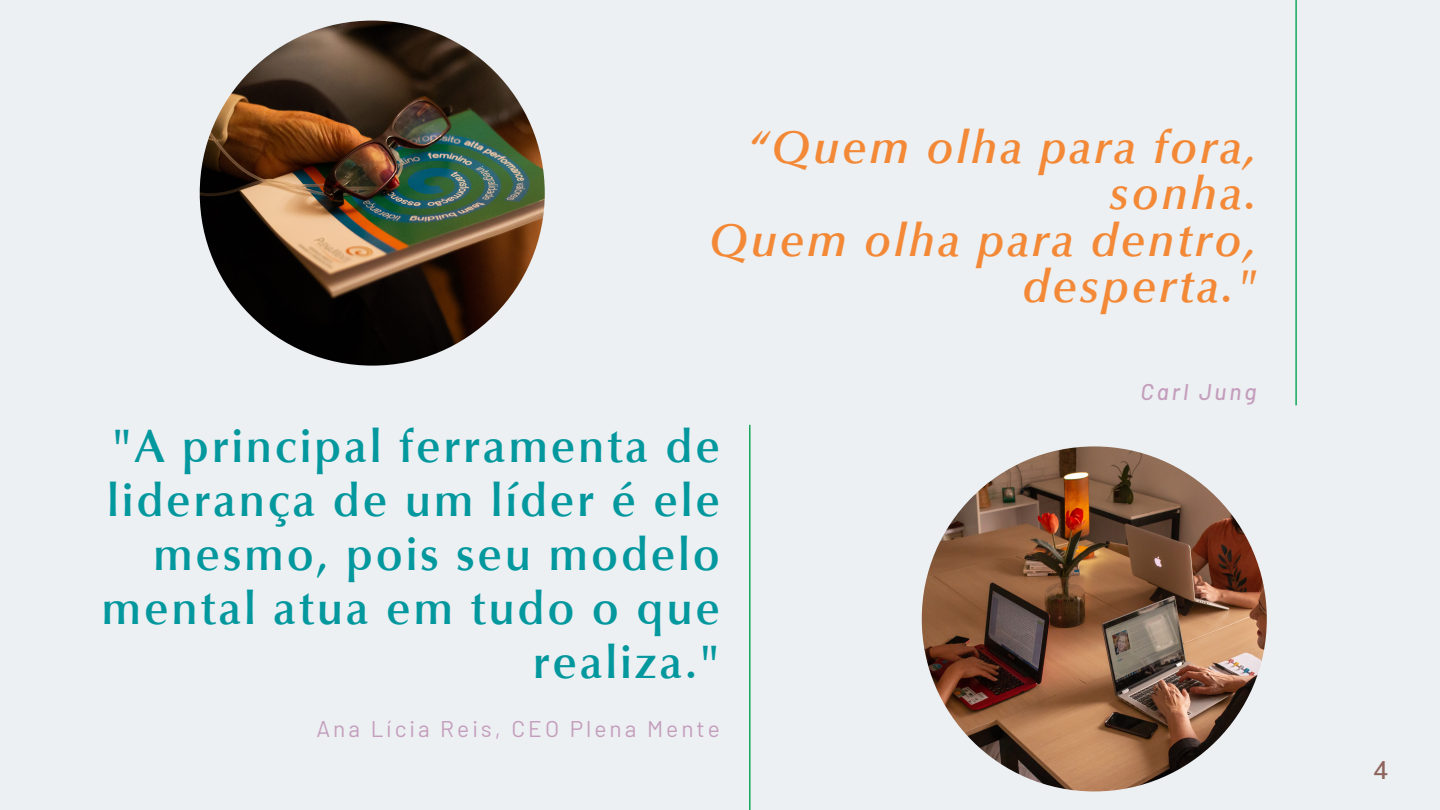
<style>
.page{position:relative;width:1440px;height:810px;background:#ecf0f3}
.page>*{position:absolute;margin:0;border:0;box-sizing:border-box;transform-origin:0 0}
.t1{font:600 45.8px/54px "Optima LT Pro";letter-spacing:.06em;color:#03989e;text-align:right}
.t2{font:italic 600 45.8px/46.3px "Optima LT Pro";letter-spacing:.06em;color:#f38937;text-align:right}
.t3{font:600 25px "Muli";color:#8f645d}
.t4{font:22.7px "Barlow";letter-spacing:.135em;color:#c49ebc}
.t5{font:italic 500 22.7px "Barlow";letter-spacing:.135em;color:#c49ebc}
</style>
<div class="page">
<hr style="left:1295px;top:0;width:2px;height:405px;background:#15a65b">
<hr style="left:749px;top:425px;width:2px;height:385px;background:#15a65b">
<img style="left:200px;top:21px;width:345px;height:345px;border-radius:50%">
<img style="left:922px;top:446px;width:345px;height:345px;border-radius:50%">
<p class="t2" style="left:748px;top:129px;width:510px">“Quem olha para fora, sonha.</p>
<p class="t2" style="left:709px;top:222px;width:549px">Quem olha para dentro, desperta."</p>
<p class="t1" style="left:102px;top:424px;width:620px">"A principal ferramenta de liderança de um líder é ele mesmo, pois seu modelo mental atua em tudo o que realiza."</p>
<p class="t4" style="left:317px;top:715px;width:405px">Ana Lícia Reis, CEO Plena Mente</p>
<p class="t5" style="left:1140px;top:377px;width:118px">Carl Jung</p>
<p class="t3" style="left:1373px;top:754px;width:16px">4</p>
</div>
